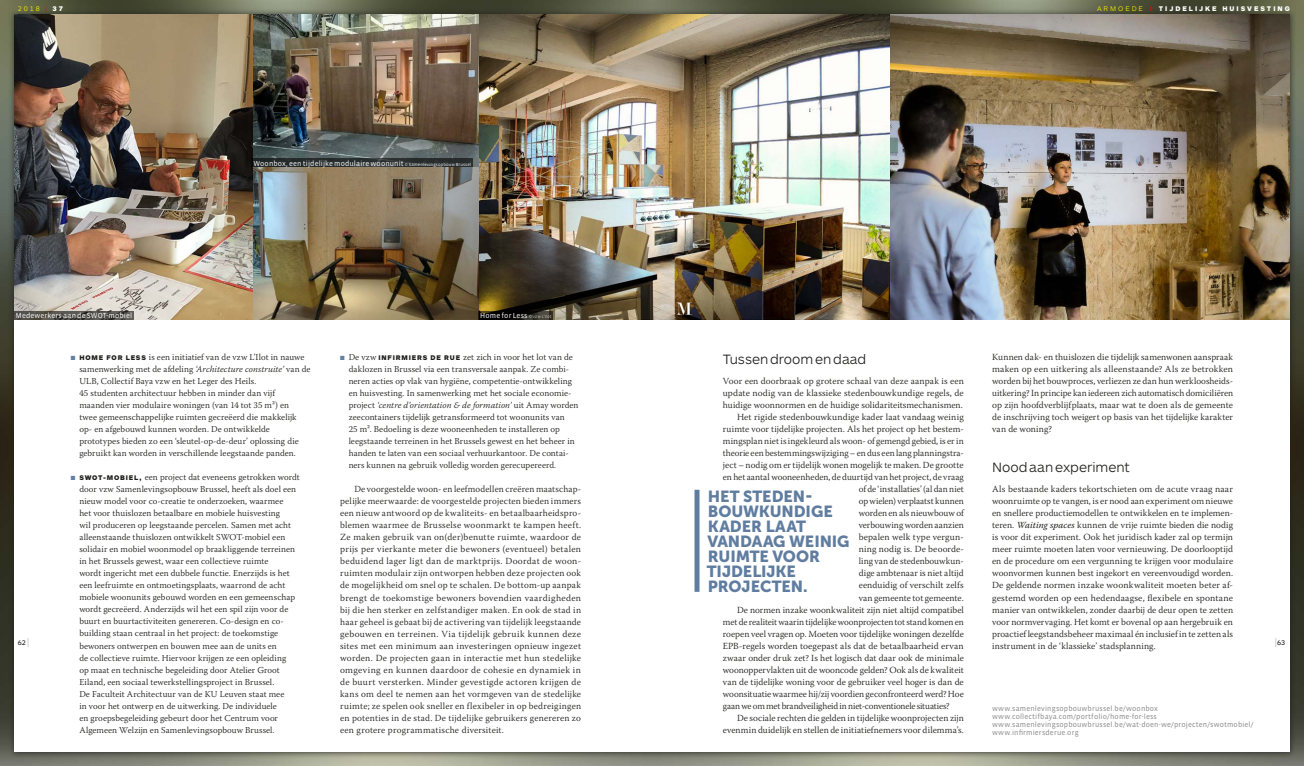
<style>
.page{position:relative;width:1304px;height:766px;background:#fff}
.page>*{position:absolute;margin:0;border:0;box-sizing:border-box;transform-origin:0 0}
.t1{font:16px/15px "Museo Sans 900";letter-spacing:-.005em;color:#607da0}
.t2{font:300 14px "ARS Maquette";letter-spacing:-.005em;color:#1d1d1b}
.t3{font:300 9.3px/12px "Warnock Pro";letter-spacing:.005em;color:#1d1d1b;text-align:justify}
.t4{font:300 9.3px "Warnock Pro";letter-spacing:-.015em;color:#1d1d1b}
.t5{font:300 9px/12px "Warnock Pro";letter-spacing:.005em;color:#1d1d1b}
.t6{font:7.5px/8px "Vista Sans";letter-spacing:.015em;color:#878787}
.t7{font:7.5px "Vista Sans";letter-spacing:.015em;color:#fff}
.t8{font:900 7px "ARS Maquette";letter-spacing:.28em;color:#fff}
.t9{font:300 7px "ARS Maquette";color:#ffed00}
.t10{font:7px "ARS Maquette";color:#1d1d1b}
.s1{color:#e30613}
.s2{font-weight:900;color:#fff}
.s3{font-size:4.5px}
.s4{font-weight:300;font-size:4.5px}
.s5{font-weight:300;color:#ffed00}
.s6{font-weight:400;font-style:italic}
.s7{color:#6380a1}
.s8{font-family:"ARS Maquette";font-weight:900;font-size:7px}
.s9{font-style:italic}
.s10{font-weight:300;font-size:11.2px}
</style>
<div class="page">
<img style="left:0;top:0;width:1304px;height:765px">
<div style="left:8px;top:8px;width:1288px;height:749px;background:#1d1d1b;opacity:.75"></div>
<div style="left:14px;top:14px;width:1276px;height:737px;background:#fff"></div>
<img style="left:14px;top:14px;width:1276px;height:306px">
<div style="left:694px;top:489px;width:5px;height:102px;background:#607da0"></div>
<svg style="left:252px;top:158px;width:221px;height:9px;background:#292e2e"></svg>
<svg style="left:479px;top:311px;width:74px;height:9px"></svg>
<svg style="left:14px;top:311px;width:120px;height:9px"></svg>
<p class="t9" style="left:18px;top:5px;width:47px">2018 <span class="s1">|</span> <span class="s2">37</span></p>
<p class="t7" style="left:253px;top:159px;width:219px">Woonbox, een tijdelijke modulaire woonunit <span class="s3">© Samenlevingsopbouw Brussel</span></p>
<p class="t7" style="left:16px;top:312px;width:118px">Medewerkers aan de SWOT-mobiel</p>
<p class="t7" style="left:480px;top:312px;width:73px">Home for Less <span class="s4">© vzw L'Ilot</span></p>
<p class="t8" style="left:1097px;top:5px;width:194px"><span class="s5">ARMOEDE</span> <span class="s1">&gt;</span> TIJDELIJKE HUISVESTING</p>
<p class="t3" style="left:992px;top:351px;width:242px">Kunnen dak- en thuislozen die tijdelijk samenwonen aanspraak maken op een uitkering als alleenstaande? Als ze betrokken worden bij het bouwproces, verliezen ze dan hun werkloosheids&shy;uitkering? In principe kan iedereen zich automatisch domiciliëren op zijn hoofdverblijfplaats, maar wat te doen als de gemeente de inschrijving toch weigert op basis van het tijdelijke karakter van de woning?</p>
<h2 class="t2" style="left:992px;top:458px;width:139px">Nood aan experiment</h2>
<p class="t3" style="left:992px;top:483px;width:242px">Als bestaande kaders tekortschieten om de acute vraag naar woonruimte op te vangen, is er nood aan experiment om nieuwe en snellere productiemodellen te ontwikkelen en te implemen&shy;teren. <span class="s6">Waiting spaces</span> kunnen de vrije ruimte bieden die nodig is voor dit experiment. Ook het juridisch kader zal op termijn meer ruimte moeten laten voor vernieuwing. De doorlooptijd en de procedure om een vergunning te krijgen voor modulaire woonvormen kunnen best ingekort en vereenvoudigd worden.<br>De geldende normen inzake woonkwaliteit moeten beter af&shy;gestemd worden op een hedendaagse, flexibele en spontane manier van ontwikkelen, zonder daarbij de deur open te zetten voor normvervaging. Het komt er bovenal op aan hergebruik en proactief leegstandsbeheer maximaal én inclusief in te zetten als instrument in de ‘klassieke’ stadsplanning.</p>
<p class="t5" style="left:79px;top:351px;width:233px;text-indent:-9px"><span class="s7">■</span> <span class="s8">HOME FOR LESS</span> is een initiatief van de vzw L’Ilot in nauwe samenwerking met de afdeling <span class="s9">‘Architecture construite’</span> van de ULB, Collectif Baya vzw en het Leger des Heils.<br>45 studenten architectuur hebben in minder dan vijf maanden vier modulaire woningen (van 14 tot 35 m²) en<br>twee gemeenschappelijke ruimten gecreëerd die makkelijk op- en afgebouwd kunnen worden. De ontwikkelde prototypes bieden zo een ‘sleutel-op-de-deur’ oplossing die gebruikt kan worden in verschillende leegstaande panden.</p>
<p class="t5" style="left:79px;top:471px;width:222px;text-indent:-9px"><span class="s7">■</span> <span class="s8">SWOT-MOBIEL,</span> een project dat eveneens getrokken wordt door vzw Samenlevingsopbouw Brussel, heeft als doel een nieuw model voor co-creatie te onderzoeken, waarmee<br>het voor thuislozen betaalbare en mobiele huisvesting<br>wil produceren op leegstaande percelen. Samen met acht alleenstaande thuislozen ontwikkelt SWOT-mobiel een solidair en mobiel woonmodel op braakliggende terreinen in het Brussels gewest, waar een collectieve ruimte<br>wordt ingericht met een dubbele functie. Enerzijds is het een leefruimte en ontmoetingsplaats, waarrond de acht mobiele woonunits gebouwd worden en een gemeenschap wordt gecreëerd. Anderzijds wil het een spil zijn voor de buurt en buurtactiviteiten genereren. Co-design en co&shy;building staan centraal in het project: de toekomstige bewoners ontwerpen en bouwen mee aan de units en<br>de collectieve ruimte. Hiervoor krijgen ze een opleiding<br>op maat en technische begeleiding door Atelier Groot Eiland, een sociaal tewerkstellingsproject in Brussel.<br>De Faculteit Architectuur van de KU Leuven staat mee<br>in voor het ontwerp en de uitwerking. De individuele<br>en groepsbegeleiding gebeurt door het Centrum voor Algemeen Welzijn en Samenlevingsopbouw Brussel.</p>
<p class="t5" style="left:349px;top:351px;width:231px;text-indent:-9px"><span class="s7">■</span> De vzw <span class="s8">INFIRMIERS DE RUE</span> zet zich in voor het lot van de daklozen in Brussel via een transversale aanpak. Ze combi&shy;neren acties op vlak van hygiëne, competentie-ontwikkeling en huisvesting. In samenwerking met het sociale economie&shy;project <span class="s9">‘centre d’orientation &amp; de formation’</span> uit Amay worden zeecontainers tijdelijk getransformeerd tot woonunits van<br>25 m². Bedoeling is deze wooneenheden te installeren op leegstaande terreinen in het Brussels gewest en het beheer in handen te laten van een sociaal verhuurkantoor. De contai&shy;ners kunnen na gebruik volledig worden gerecupereerd.</p>
<p class="t3" style="left:340px;top:483px;width:242px;text-indent:14px">De voorgestelde woon- en leefmodellen creëren maatschap&shy;pelijke meerwaarde: de voorgestelde projecten bieden immers een nieuw antwoord op de kwaliteits- en betaalbaarheidspro&shy;blemen waarmee de Brusselse woonmarkt te kampen heeft.<br>Ze maken gebruik van on(der)benutte ruimte, waardoor de prijs per vierkante meter die bewoners (eventueel) betalen beduidend lager ligt dan de marktprijs. Doordat de woon&shy;ruimten modulair zijn ontworpen hebben deze projecten ook de mogelijkheid om snel op te schalen. De bottom-up aanpak brengt de toekomstige bewoners bovendien vaardigheden bij die hen sterker en zelfstandiger maken. En ook de stad in haar geheel is gebaat bij de activering van tijdelijk leegstaande gebouwen en terreinen. Via tijdelijk gebruik kunnen deze sites met een minimum aan investeringen opnieuw ingezet worden. De projecten gaan in interactie met hun stedelijke omgeving en kunnen daardoor de cohesie en dynamiek in de buurt versterken. Minder gevestigde actoren krijgen de kans om deel te nemen aan het vormgeven van de stedelijke ruimte; ze spelen ook sneller en flexibeler in op bedreigingen en potenties in de stad. De tijdelijke gebruikers genereren zo een grotere programmatische diversiteit.</p>
<h2 class="t2" style="left:723px;top:350px;width:145px">Tussen droom en daad</h2>
<p class="t3" style="left:723px;top:375px;width:242px">Voor een doorbraak op grotere schaal van deze aanpak is een</p>
<p class="t3" style="left:723px;top:387px;width:242px">update nodig van de klassieke stedenbouwkundige regels, de</p>
<p class="t3" style="left:723px;top:399px;width:242px">huidige woonnormen en de huidige solidariteitsmechanismen.</p>
<p class="t3" style="left:737px;top:411px;width:228px">Het rigide stedenbouwkundige kader laat vandaag weinig</p>
<p class="t3" style="left:723px;top:423px;width:242px">ruimte voor tijdelijke projecten. Als het project op het bestem-</p>
<p class="t3" style="left:723px;top:435px;width:242px">mingsplan niet is ingekleurd als woon- of gemengd gebied, is er in</p>
<p class="t3" style="left:723px;top:447px;width:242px">theorie een bestemmingswijziging – en dus een lang planningstra-</p>
<p class="t3" style="left:723px;top:459px;width:242px">ject – nodig om er tijdelijk wonen mogelijk te maken. De grootte</p>
<p class="t3" style="left:723px;top:471px;width:242px">en het aantal wooneenheden, de duurtijd van het project, de vraag</p>
<p class="t3" style="left:859px;top:483px;width:107px">of de ‘installaties’ (al dan niet</p>
<p class="t3" style="left:859px;top:495px;width:107px">op wielen) verplaatst kunnen</p>
<p class="t3" style="left:859px;top:507px;width:107px">worden en als nieuwbouw of</p>
<p class="t3" style="left:859px;top:519px;width:107px">verbouwing worden aanzien</p>
<p class="t3" style="left:859px;top:531px;width:107px">bepalen welk type vergun-</p>
<p class="t3" style="left:859px;top:543px;width:107px">ning nodig is. De beoorde-</p>
<p class="t3" style="left:859px;top:555px;width:107px">ling van de stedenbouwkun-</p>
<p class="t3" style="left:859px;top:567px;width:107px">dige ambtenaar is niet altijd</p>
<p class="t3" style="left:859px;top:579px;width:107px">eenduidig of verschilt zelfs</p>
<p class="t3" style="left:859px;top:591px;width:107px">van gemeente tot gemeente.</p>
<p class="t3" style="left:737px;top:603px;width:228px">De normen inzake woonkwaliteit zijn niet altijd compatibel</p>
<p class="t4" style="left:723px;top:615px;width:242px">met de realiteit waarin tijdelijke woonprojecten tot stand komen en</p>
<p class="t3" style="left:723px;top:627px;width:242px">roepen veel vragen op. Moeten voor tijdelijke woningen dezelfde</p>
<p class="t3" style="left:723px;top:639px;width:242px">EPB-regels worden toegepast als dat de betaalbaarheid ervan</p>
<p class="t3" style="left:723px;top:651px;width:242px">zwaar onder druk zet? Is het logisch dat daar ook de minimale</p>
<p class="t3" style="left:723px;top:663px;width:242px">woonoppervlakten uit de wooncode gelden? Ook als de kwaliteit</p>
<p class="t3" style="left:723px;top:675px;width:242px">van de tijdelijke woning voor de gebruiker veel hoger is dan de</p>
<p class="t3" style="left:723px;top:687px;width:242px">woonsituatie waarmee hij/zij voordien geconfronteerd werd? Hoe</p>
<p class="t4" style="left:723px;top:699px;width:228px">gaan we om met brandveiligheid in niet-conventionele situaties?</p>
<p class="t3" style="left:737px;top:711px;width:228px">De sociale rechten die gelden in tijdelijke woonprojecten zijn</p>
<p class="t3" style="left:723px;top:723px;width:242px">evenmin duidelijk en stellen de initiatiefnemers voor dilemma’s.</p>
<h1 class="t1" style="left:707px;top:488px;width:144px">HET STEDEN-<br>BOUWKUNDIGE<br>KADER LAAT<br>VANDAAG WEINIG<br>RUIMTE VOOR<br>TIJDELIJKE<br>PROJECTEN.</h1>
<p class="t10" style="left:18px;top:637px;width:12px">62 <span class="s10">|</span></p>
<p class="t10" style="left:1275px;top:637px;width:11px"><span class="s10">|</span> 63</p>
<p class="t6" style="left:992px;top:704px;width:263px">www.samenlevingsopbouwbrussel.be/woonbox www.collectifbaya.com/portfolio/home-for-less www.samenlevingsopbouwbrussel.be/wat-doen-we/projecten/swotmobiel/ www.infirmiersderue.org</p>
</div>
